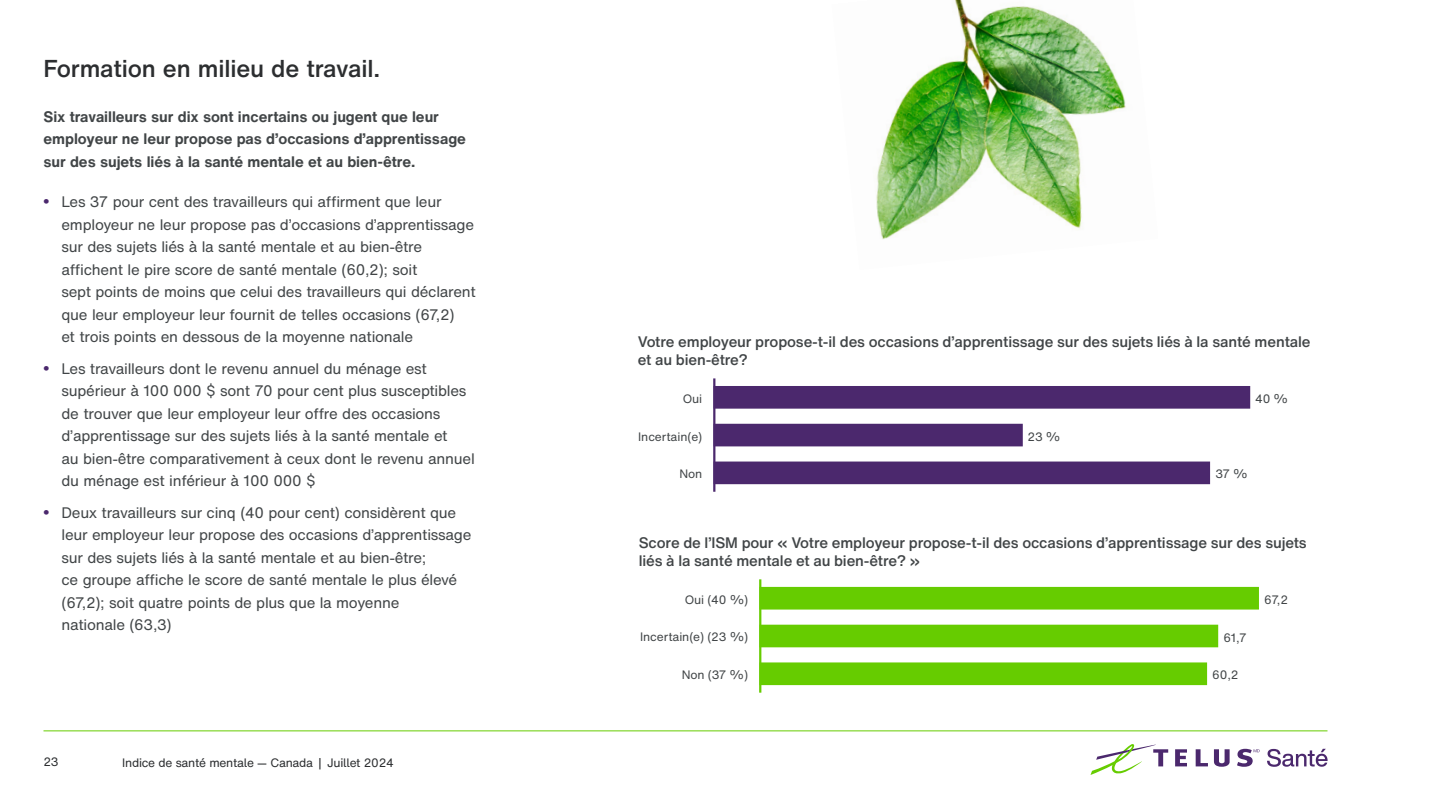
<style>
.page{position:relative;width:1440px;height:810px;background:#fff}
.page>*{position:absolute;margin:0;border:0;box-sizing:border-box;transform-origin:0 0}
.t1{font:500 24px "H Nfor TELUS";letter-spacing:-.01em;color:#2c2e30}
.t2{font:15px/22.5px "H Nfor TELUS";letter-spacing:-.015em;color:#414547}
.t3{font:500 15px/18px "H Nfor TELUS";letter-spacing:-.01em;color:#414547}
.t4{font:700 15px/22.5px "H Nfor TELUS";letter-spacing:-.005em;color:#414547}
.t5{font:12px "H Nfor TELUS";letter-spacing:-.005em;color:#414547}
.t6{font:12px "H Nfor TELUSSA";letter-spacing:-.02em;color:#2c2e30}
.t7{font:12px "H Nfor TELUS";color:#2c2e30}
.s1{font-family:"Arial";font-weight:700;font-size:16.5px;color:#4b286d}
</style>
<div class="page">
<svg style="left:1175px;top:749px;width:12px;height:17px"></svg>
<svg style="left:1196px;top:749px;width:12px;height:17px"></svg>
<svg style="left:1214px;top:749px;width:16px;height:18px"></svg>
<svg style="left:1090px;top:744px;width:78px;height:31px"></svg>
<svg style="left:1237px;top:749px;width:23px;height:18px"></svg>
<svg style="left:1267px;top:749px;width:61px;height:18px"></svg>
<hr style="left:44px;top:730px;width:1284px;height:1px;background:#6c0">
<img style="left:876px;top:0;width:250px;height:240px">
<hr style="left:713px;top:378px;width:2px;height:114px;background:#4b286d">
<div style="left:714px;top:387px;width:535px;height:21px;background:#4b286d"></div>
<div style="left:714px;top:386px;width:536px;height:23px;border:2px solid #4b286d"></div>
<div style="left:714px;top:425px;width:308px;height:21px;background:#4b286d"></div>
<div style="left:714px;top:424px;width:309px;height:22px;border:2px solid #4b286d"></div>
<div style="left:714px;top:462px;width:495px;height:21px;background:#4b286d"></div>
<div style="left:714px;top:462px;width:496px;height:22px;border:2px solid #4b286d"></div>
<hr style="left:759px;top:579px;width:2px;height:114px;background:#6c0">
<div style="left:760px;top:588px;width:498px;height:21px;background:#6c0"></div>
<div style="left:760px;top:587px;width:499px;height:23px;border:2px solid #6c0"></div>
<div style="left:760px;top:625px;width:457px;height:22px;background:#6c0"></div>
<div style="left:760px;top:663px;width:446px;height:21px;background:#6c0"></div>
<div style="left:760px;top:662px;width:447px;height:23px;border:2px solid #6c0"></div>
<h1 class="t1" style="left:44px;top:51px;width:338px">Formation en milieu de travail.</h1>
<p class="t4" style="left:44px;top:105px;width:424px">Six travailleurs sur dix sont incertains ou jugent que leur employeur ne leur propose pas d’occasions d’apprentissage sur des sujets liés à la santé mentale et au bien-être.</p>
<p class="t2" style="left:62px;top:190px;width:416px;text-indent:-18px"><span class="s1">•</span> Les 37 pour cent des travailleurs qui affirment que leur employeur ne leur propose pas d’occasions d’apprentissage sur des sujets liés à la santé mentale et au bien-être affichent le pire score de santé mentale (60,2); soit<br>sept points de moins que celui des travailleurs qui déclarent que leur employeur leur fournit de telles occasions (67,2)<br>et trois points en dessous de la moyenne nationale</p>
<p class="t2" style="left:62px;top:357px;width:415px;text-indent:-18px"><span class="s1">•</span> Les travailleurs dont le revenu annuel du ménage est supérieur à 100 000 $ sont 70 pour cent plus susceptibles de trouver que leur employeur leur offre des occasions d’apprentissage sur des sujets liés à la santé mentale et<br>au bien-être comparativement à ceux dont le revenu annuel du ménage est inférieur à 100 000 $</p>
<p class="t2" style="left:62px;top:501px;width:411px;text-indent:-18px"><span class="s1">•</span> Deux travailleurs sur cinq (40 pour cent) considèrent que leur employeur leur propose des occasions d’apprentissage sur des sujets liés à la santé mentale et au bien-être;<br>ce groupe affiche le score de santé mentale le plus élevé (67,2); soit quatre points de plus que la moyenne<br>nationale (63,3)</p>
<p class="t7" style="left:44px;top:754px;width:17px">23</p>
<p class="t6" style="left:122px;top:754px;width:273px">Indice de santé mentale — Canada | Juillet 2024</p>
<p class="t3" style="left:638px;top:332px;width:674px">Votre employeur propose-t-il des occasions d’apprentissage sur des sujets liés à la santé mentale et au bien-être?</p>
<p class="t5" style="left:1255px;top:390px;width:34px">40 %</p>
<p class="t5" style="left:1027px;top:428px;width:34px">23 %</p>
<p class="t5" style="left:679px;top:466px;width:24px">Non</p>
<p class="t5" style="left:1215px;top:466px;width:34px">37 %</p>
<p class="t5" style="left:683px;top:390px;width:21px">Oui</p>
<p class="t5" style="left:638px;top:428px;width:66px">Incertain(e)</p>
<p class="t3" style="left:639px;top:533px;width:670px">Score de l’ISM pour « Votre employeur propose-t-il des occasions d’apprentissage sur des sujets liés à la santé mentale et au bien-être? »</p>
<p class="t5" style="left:1264px;top:591px;width:25px">67,2</p>
<p class="t5" style="left:1223px;top:629px;width:25px">61,7</p>
<p class="t5" style="left:682px;top:667px;width:68px">Non (37 %)</p>
<p class="t5" style="left:1212px;top:666px;width:28px">60,2</p>
<p class="t5" style="left:685px;top:591px;width:65px">Oui (40 %)</p>
<p class="t5" style="left:640px;top:629px;width:110px">Incertain(e) (23 %)</p>
</div>
